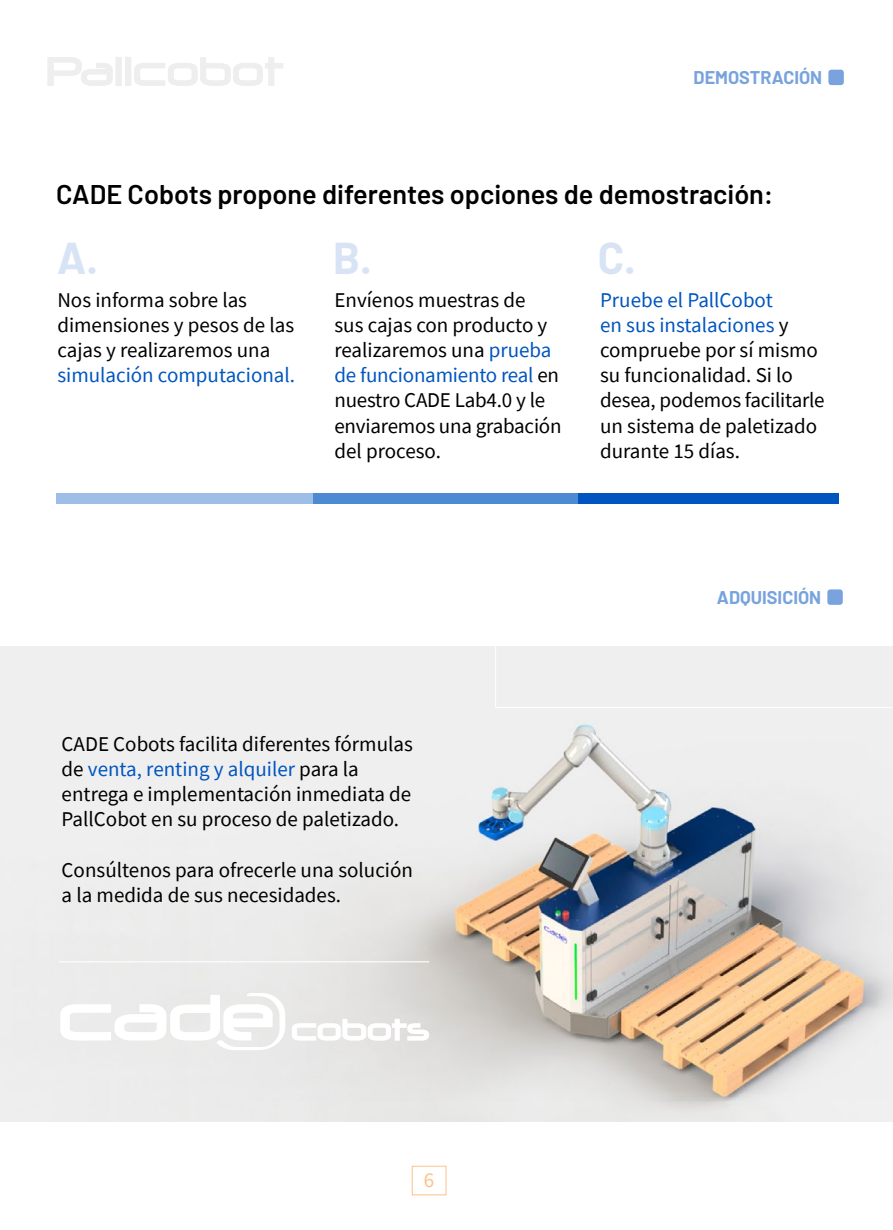
<style>
.page{position:relative;width:893px;height:1230px;background:#fff}
.page>*{position:absolute;margin:0;border:0;box-sizing:border-box;transform-origin:0 0}
.t1{font:700 43.5px "Barlow";color:#d8e4f5}
.t2{font:600 27px "Barlow";color:#000}
.t3{font:21px/25.2px "Source Sans Pro";color:#000}
.t4{font:21px "Source Sans Pro";color:#0055c0}
.t5{font:21px "Source Sans Pro";color:#fec088}
.t6{font:700 18px "Barlow";color:#78a3dd}
.s1{color:#0055c0}
</style>
<div class="page">
<div style="left:412px;top:1166px;width:34px;height:29px;border:1px solid #fec088"></div>
<img style="left:0;top:646px;width:892px;height:476px">
<div style="left:495px;top:646px;width:397px;height:62px;background:#efefef"></div>
<div style="left:828px;top:70px;width:15px;height:15px;background:#78a3dd;border-radius:3px"></div>
<div style="left:827px;top:589px;width:15px;height:16px;background:#78a3dd;border-radius:3px"></div>
<svg style="left:47px;top:57px;width:236px;height:29px"></svg>
<div style="left:56px;top:493px;width:261px;height:10px;background:#9ebde7"></div>
<div style="left:313px;top:493px;width:265px;height:10px;background:#4e8ad4"></div>
<div style="left:578px;top:493px;width:260px;height:10px;background:#0055c0"></div>
<hr style="left:59px;top:961px;width:370px;height:1px;background:#fff">
<svg style="left:60px;top:993px;width:225px;height:57px"></svg>
<svg style="left:292px;top:1019px;width:137px;height:22px"></svg>
<p class="t6" style="left:693px;top:65px;width:130px">DEMOSTRACIÓN</p>
<p class="t2" style="left:56px;top:174px;width:719px">CADE Cobots propone diferentes opciones de demostración:</p>
<h1 class="t1" style="left:57px;top:226px;width:42px">A.</h1>
<h1 class="t1" style="left:333px;top:226px;width:40px">B.</h1>
<h1 class="t1" style="left:597px;top:226px;width:40px">C.</h1>
<p class="t3" style="left:57px;top:287px;width:238px">Nos informa sobre las dimensiones y pesos de las cajas y realizaremos una</p>
<p class="t4" style="left:57px;top:362px;width:239px">simulación computacional.</p>
<p class="t3" style="left:334px;top:287px;width:229px">Envíenos muestras de<br>sus cajas con producto y realizaremos una <span class="s1">prueba de funcionamiento real</span> en nuestro CADE Lab4.0 y le enviaremos una grabación del proceso.</p>
<p class="t3" style="left:600px;top:287px;width:226px"><span class="s1">Pruebe el PallCobot<br>en sus instalaciones</span> y compruebe por sí mismo su funcionalidad. Si lo desea, podemos facilitarle un sistema de paletizado durante 15 días.</p>
<p class="t6" style="left:717px;top:584px;width:106px">ADQUISICIÓN</p>
<p class="t3" style="left:62px;top:731px;width:353px">CADE Cobots facilita diferentes fórmulas de <span class="s1">venta, renting y alquiler</span> para la entrega e implementación inmediata de PallCobot en su proceso de paletizado.</p>
<p class="t3" style="left:62px;top:857px;width:353px">Consúltenos para ofrecerle una solución a la medida de sus necesidades.</p>
<p class="t5" style="left:424px;top:1167px;width:12px">6</p>
</div>
